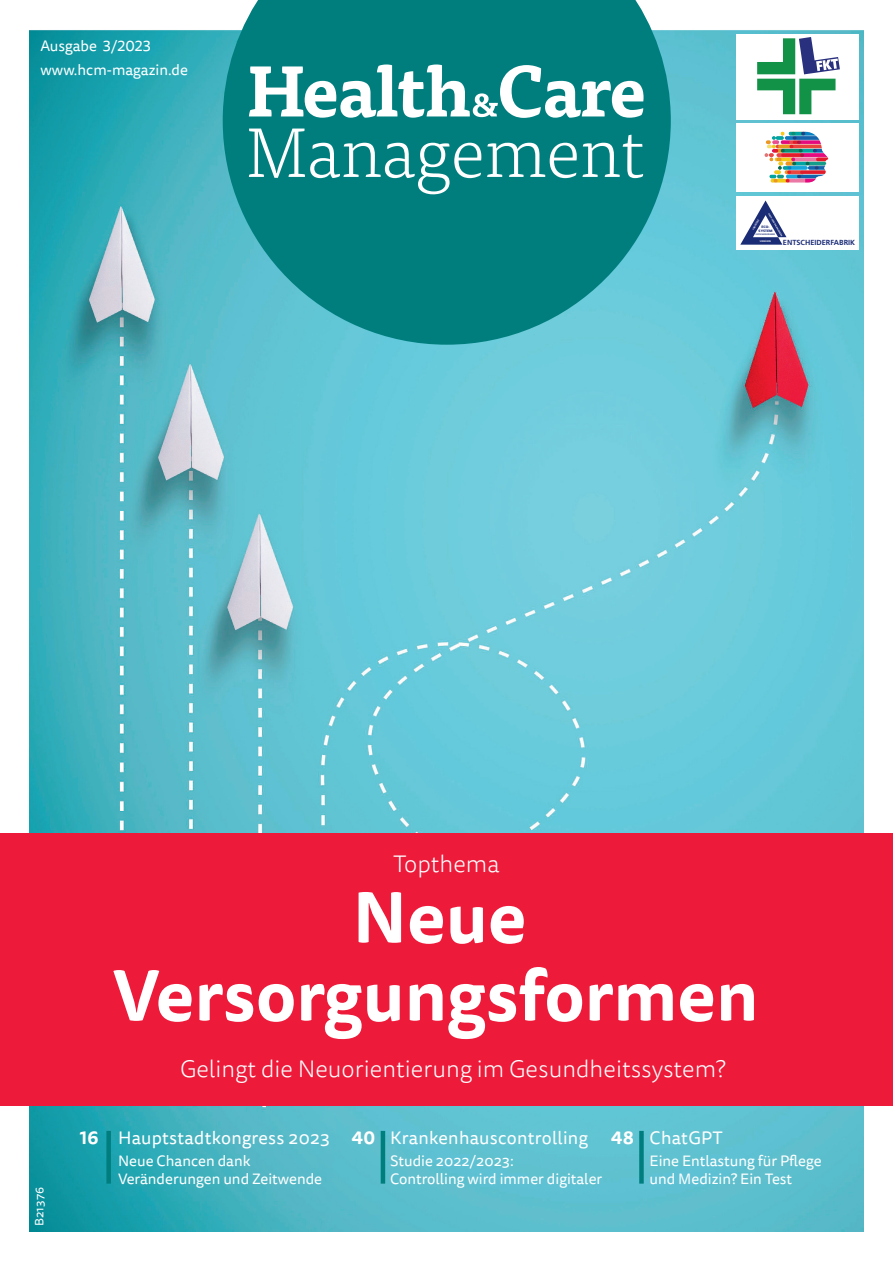
<style>
.page{position:relative;width:893px;height:1263px;background:#fff}
.page>*{position:absolute;margin:0;border:0;box-sizing:border-box;transform-origin:0 0}
.t1{font:700 70.5px "Tisa Sans OT";color:#fff}
.t2{font:300 24px "Tisa Sans OT";color:#fff}
.t3{font:18px "Tisa Sans OT";letter-spacing:.015em;color:#fff}
.t4{font:15px/18px "Tisa Sans OT";color:#fff}
.t5{font:12px "Tisa Sans OT";color:#fff}
.t6{font:700 7.35px "Frutiger";color:#1b2c77}
.t7{font:900 3.3px/4.1px "Frutiger";color:#1b2c77;text-align:center}
.t8{font:700 condensed 2.4px "Frutiger";color:#fff}
.t9{font:700 condensed 2.25px "Frutiger";color:#1b2c77}
.s1{font-weight:700}
</style>
<div class="page">
<img style="left:30px;top:30px;width:833px;height:803px">
<img style="left:30px;top:1106px;width:833px;height:125px">
<div style="left:0;top:833px;width:893px;height:273px;background:#ed1a3a"></div>
<div style="left:106px;top:1131px;width:5px;height:52px;background:#007e7e"></div>
<hr style="left:381px;top:1131px;width:4px;height:52px;background:#007e7e">
<div style="left:639px;top:1131px;width:5px;height:52px;background:#007e7e"></div>
<div style="left:736px;top:34px;width:123px;height:85px;background:#fff"></div>
<svg style="left:757px;top:37px;width:83px;height:77px"></svg>
<div style="left:736px;top:123px;width:123px;height:68px;background:#fff"></div>
<img style="left:764px;top:131px;width:65px;height:52px">
<div style="left:736px;top:196px;width:123px;height:54px;background:#fff"></div>
<svg style="left:740px;top:200px;width:46px;height:45px"></svg>
<svg style="left:223px;top:0;width:448px;height:345px;background:#178e91"></svg>
<svg style="left:249px;top:65px;width:394px;height:53px"></svg>
<svg style="left:249px;top:129px;width:232px;height:65px;background:#2f9595"></svg>
<svg style="left:487px;top:135px;width:156px;height:43px"></svg>
<p class="t4" style="left:40px;top:38px;width:112px">Ausgabe 3/2023</p>
<p class="t4" style="left:40px;top:61px;width:149px">www.hcm-magazin.de</p>
<p class="t8" style="left:752px;top:228px;width:13px;rotate:-60deg">INDUSTRIE</p>
<p class="t7" style="left:759px;top:225px;width:15px">ECO-<br>SYSTEM</p>
<p class="t9" style="left:756px;top:233px;width:21px">ENTSCHEIDERFABRIK</p>
<p class="t8" style="left:760px;top:240px;width:13px">VERBÄNDE</p>
<p class="t6" style="left:783px;top:238px;width:74px">ENTSCHEIDERFABRIK</p>
<h2 class="t2" style="left:393px;top:849px;width:108px">Topthema</h2>
<h1 class="t1" style="left:352px;top:872px;width:176px">Neue</h1>
<h1 class="t1" style="left:112px;top:950px;width:648px">Versorgungsformen</h1>
<h2 class="t2" style="left:180px;top:1055px;width:547px">Gelingt die Neuorientierung im Gesundheitssystem?</h2>
<p class="t5" style="left:32px;top:1226px;width:40px;rotate:-90deg">B21376</p>
<p class="t3" style="left:80px;top:1127px;width:252px"><span class="s1">16</span> Hauptstadtkongress 2023</p>
<p class="t4" style="left:118px;top:1152px;width:206px">Neue Chancen dank<br>Veränderungen und Zeitwende</p>
<p class="t3" style="left:352px;top:1127px;width:238px"><span class="s1">40</span> Krankenhauscontrolling</p>
<p class="t4" style="left:390px;top:1152px;width:214px">Studie 2022/2023:<br>Controlling wird immer digitaler</p>
<p class="t3" style="left:611px;top:1127px;width:113px"><span class="s1">48</span> ChatGPT</p>
<p class="t4" style="left:649px;top:1152px;width:174px">Eine Entlastung für Pflege und Medizin? Ein Test</p>
</div>
